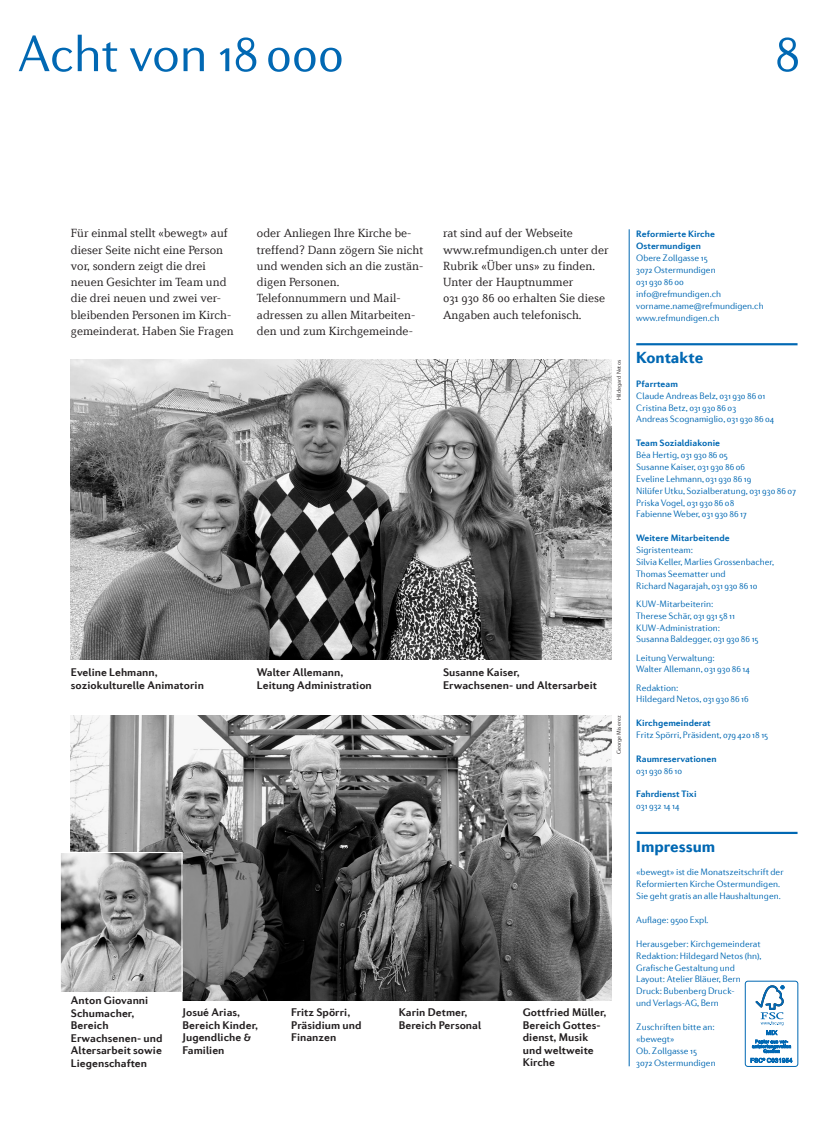
<style>
.page{position:relative;width:833px;height:1134px;background:#fff}
.page>*{position:absolute;margin:0;border:0;box-sizing:border-box;transform-origin:0 0}
.t1{font:300 52.5px "Diverda Sans Com";letter-spacing:-.015em;color:#0168b3}
.t2{font:900 16.25px "Diverda Sans Com";color:#0168b3}
.t3{font:300 12.5px/16.2px "Diverda Serif Com";color:#231f20}
.t4{font:700 11.25px/12.5px "Diverda Sans Com";letter-spacing:.005em;color:#231f20}
.t5{font:300 9.38px/11.9px "Diverda Sans Com";color:#0168b3}
.t6{font:700 9.38px/11.9px "Diverda Sans Com";color:#0168b3}
.t7{font:300 5.88px "Diverda Sans Com";color:#231f20}
</style>
<div class="page">
<hr style="left:629px;top:229px;width:1px;height:837px;background:#0168b3">
<div style="left:745px;top:981px;width:53px;height:86px;border:1px solid #0168b3;border-radius:3px"></div>
<svg style="left:750px;top:985px;width:42px;height:78px"></svg>
<hr style="left:636px;top:343px;width:161px;height:2px;background:#0168b3">
<hr style="left:636px;top:832px;width:161px;height:2px;background:#0168b3">
<img style="left:71px;top:716px;width:540px;height:284px">
<div style="left:60px;top:852px;width:122px;height:156px;background:#fff"></div>
<img style="left:62px;top:854px;width:118px;height:137px">
<div style="left:60px;top:852px;width:122px;height:156px;border:1px solid #fff"></div>
<img style="left:71px;top:359px;width:540px;height:301px">
<h1 class="t1" style="left:18px;top:24px;width:328px">Acht von 18 000</h1>
<h1 class="t1" style="left:774px;top:24px;width:28px">8</h1>
<h3 class="t3" style="left:71px;top:225px;width:164px">Für einmal stellt «bewegt» auf dieser Seite nicht eine Person vor, sondern zeigt die drei neuen Gesichter im Team und die drei neuen und zwei ver&shy;bleibenden Personen im Kirch&shy;gemeinderat. Haben Sie Fragen</h3>
<h3 class="t3" style="left:257px;top:225px;width:168px">oder Anliegen Ihre Kirche be&shy;treffend? Dann zögern Sie nicht und wenden sich an die zustän&shy;digen Personen.<br>Telefonnummern und Mail&shy;adressen zu allen Mitarbeiten&shy;den und zum Kirchgemeinde-</h3>
<h3 class="t3" style="left:443px;top:225px;width:167px">rat sind auf der Webseite www.refmundigen.ch unter der<br>Rubrik «Über uns» zu finden.<br>Unter der Hauptnummer<br>031 930 86 00 erhalten Sie diese<br>Angaben auch telefonisch.</h3>
<p class="t7" style="left:615px;top:400px;width:41px;rotate:-90deg">Hildegard Netos</p>
<p class="t4" style="left:71px;top:666px;width:134px">Eveline Lehmann, soziokulturelle Animatorin</p>
<p class="t4" style="left:257px;top:666px;width:116px">Walter Allemann,<br>Leitung Administration</p>
<p class="t4" style="left:443px;top:666px;width:155px">Susanne Kaiser,<br>Erwachsenen- und Altersarbeit</p>
<p class="t7" style="left:615px;top:754px;width:40px;rotate:-90deg">George Miserez</p>
<p class="t4" style="left:71px;top:994px;width:93px">Anton Giovanni<br>Schumacher,<br>Bereich<br>Erwachsenen- und<br>Altersarbeit sowie<br>Liegenschaften</p>
<p class="t4" style="left:182px;top:1006px;width:77px">Josué Arias,<br>Bereich Kinder,<br>Jugendliche &amp;<br>Familien</p>
<p class="t4" style="left:291px;top:1006px;width:72px">Fritz Spörri,<br>Präsidium und<br>Finanzen</p>
<p class="t4" style="left:399px;top:1006px;width:84px">Karin Detmer,<br>Bereich Personal</p>
<p class="t4" style="left:523px;top:1006px;width:85px">Gottfried Müller,<br>Bereich Gottes&shy;dienst, Musik und weltweite<br>Kirche</p>
<p class="t6" style="left:636px;top:228px;width:80px">Reformierte Kirche<br>Ostermundigen</p>
<p class="t5" style="left:636px;top:252px;width:129px">Obere Zollgasse 15<br>3072 Ostermundigen<br>031 930 86 00 info@refmundigen.ch vorname.name@refmundigen.ch www.refmundigen.ch</p>
<h2 class="t2" style="left:636px;top:348px;width:69px">Kontakte</h2>
<p class="t6" style="left:636px;top:378px;width:43px">Pfarrteam</p>
<p class="t5" style="left:636px;top:390px;width:139px">Claude Andreas Belz, 031 930 86 01<br>Cristina Betz, 031 930 86 03<br>Andreas Scognamiglio, 031 930 86 04</p>
<p class="t6" style="left:636px;top:437px;width:85px">Team Sozialdiakonie</p>
<p class="t5" style="left:636px;top:449px;width:161px">Béa Hertig, 031 930 86 05<br>Susanne Kaiser, 031 930 86 06<br>Eveline Lehmann, 031 930 86 19<br>Nilüfer Utku, Sozialberatung, 031 930 86 07<br>Priska Vogel, 031 930 86 08<br>Fabienne Weber, 031 930 86 17</p>
<p class="t6" style="left:636px;top:532px;width:95px">Weitere Mitarbeitende</p>
<p class="t5" style="left:636px;top:544px;width:139px">Sigristenteam:<br>Silvia Keller, Marlies Grossenbacher,<br>Thomas Seematter und<br>Richard Nagarajah, 031 930 86 10</p>
<p class="t5" style="left:636px;top:598px;width:124px">KUW-Mitarbeiterin:<br>Therese Schär, 031 931 58 11<br>KUW-Administration:<br>Susanna Baldegger, 031 930 86 15</p>
<p class="t5" style="left:636px;top:651px;width:115px">Leitung Verwaltung:<br>Walter Allemann, 031 930 86 14</p>
<p class="t5" style="left:636px;top:681px;width:114px">Redaktion:<br>Hildegard Netos, 031 930 86 16</p>
<p class="t6" style="left:636px;top:717px;width:76px">Kirchgemeinderat</p>
<p class="t5" style="left:636px;top:729px;width:133px">Fritz Spörri, Präsident, 079 420 18 15</p>
<p class="t6" style="left:636px;top:752px;width:82px">Raumreservationen</p>
<p class="t5" style="left:636px;top:764px;width:47px">031 930 86 10</p>
<p class="t6" style="left:636px;top:788px;width:62px">Fahrdienst Tixi</p>
<p class="t5" style="left:636px;top:800px;width:45px">031 932 14 14</p>
<h2 class="t2" style="left:636px;top:836px;width:80px">Impressum</h2>
<p class="t5" style="left:636px;top:866px;width:149px">«bewegt» ist die Monatszeitschrift der<br>Reformierten Kirche Ostermundigen.<br>Sie geht gratis an alle Haushaltungen.</p>
<p class="t5" style="left:636px;top:914px;width:74px">Auflage: 9500 Expl.</p>
<p class="t5" style="left:636px;top:937px;width:127px">Herausgeber: Kirchgemeinderat<br>Redaktion: Hildegard Netos (hn),<br>Grafische Gestaltung und<br>Layout: Atelier Bläuer, Bern<br>Druck: Bubenberg Druck-<br>und Verlags-AG, Bern</p>
<p class="t5" style="left:636px;top:1021px;width:81px">Zuschriften bitte an: «bewegt»<br>Ob. Zollgasse 15<br>3072 Ostermundigen</p>
</div>
